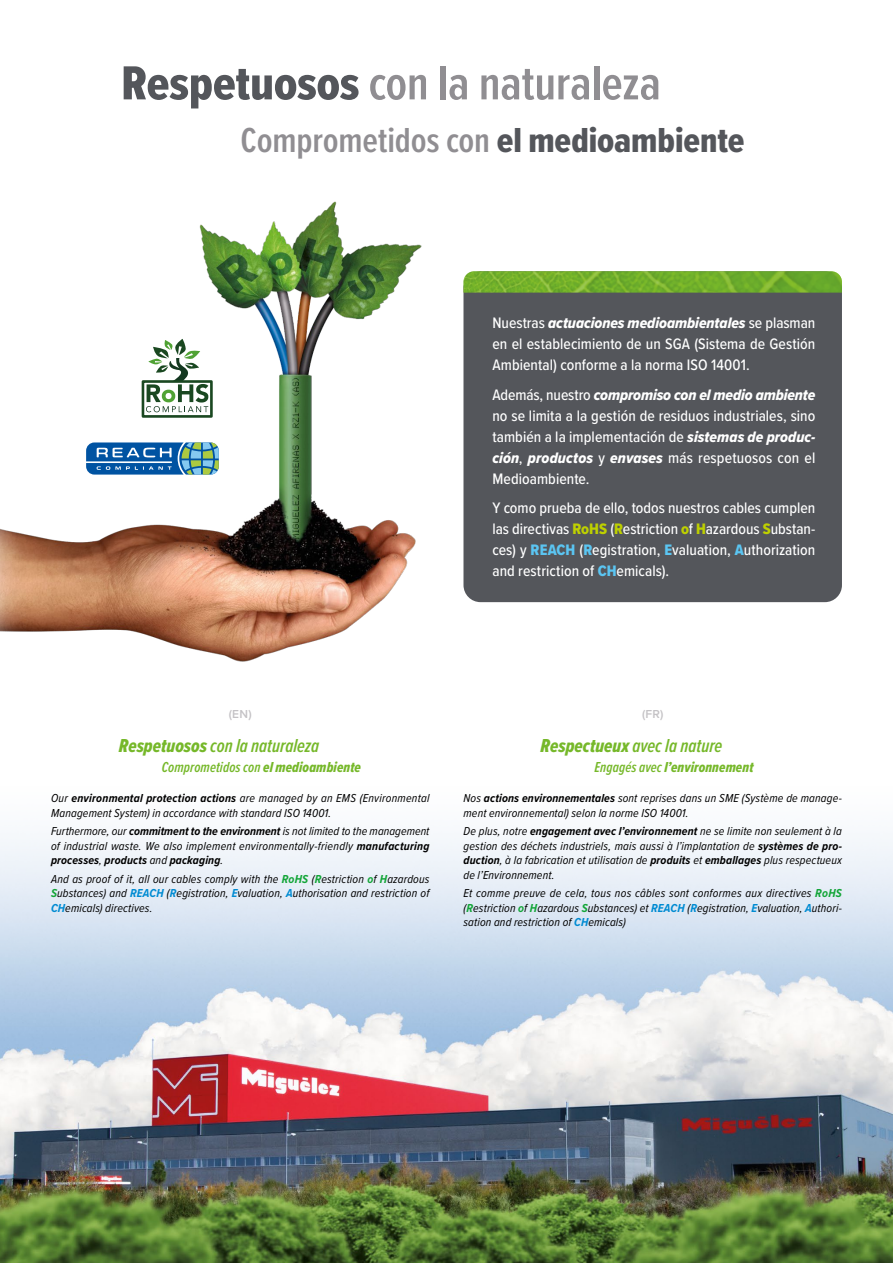
<style>
.page{position:relative;width:893px;height:1263px;background:#fff}
.page>*{position:absolute;margin:0;border:0;box-sizing:border-box;transform-origin:0 0}
.t1{font:600 49.5px "Proxima Nova Ex Cn";letter-spacing:-.01em;color:#908e92;scale:1.1 1}
.t2{font:600 36px "Proxima Nova Ex Cn";letter-spacing:-.005em;color:#908e92;scale:1.1 1}
.t3{font:italic 600 19.5px "Proxima Nova Ex Cn";color:#76b82a}
.t4{font:500 15.75px/21px "Proxima Nova Cond";letter-spacing:.005em;color:#fff;text-align:justify}
.t5{font:italic 600 15px "Proxima Nova Ex Cn";letter-spacing:.005em;color:#76b82a}
.t6{font:15px "Proxima Nova Ex Cn Extrabld It";letter-spacing:.005em;color:#76b82a}
.FV-text_normal_inglé{font:italic 12px/14.4px "Proxima Nova Cond";letter-spacing:.015em;color:#000;text-align:justify}
.IDIOMA{font:600 12px "Proxima Nova";color:#c4c2c5}
.s1{font-family:"Proxima Nova Ex Cn Extrabld";font-weight:400;color:#54565b}
.s2{font-family:"Proxima Nova Cond Extrabld It";font-weight:400}
.s3{font-family:"Proxima Nova Cond Extrabld";font-weight:400;color:#bed000}
.s4{font-family:"Proxima Nova Cond Extrabld";font-weight:400;color:#5bc5f2}
.s5{font-family:"Proxima Nova Ex Cn Extrabld It";font-weight:400;font-style:normal}
.s6{font-family:"Proxima Nova Ex Cn";font-weight:600;font-style:italic}
.s7{font-weight:700}
.s8{font-weight:700;color:#13a538}
.s9{font-weight:700;color:#008bd2}
</style>
<div class="page">
<img style="left:0;top:837px;width:893px;height:426px">
<div style="left:463px;top:271px;width:379px;height:331px;background:#54565b;border-radius:17px"></div>
<img style="left:485px;top:271px;width:357px;height:22px">
<img style="left:0;top:201px;width:485px;height:461px">
<div style="left:142px;top:380px;width:71px;height:38px;border:3px solid #1a4821"></div>
<svg style="left:146px;top:339px;width:62px;height:73px"></svg>
<svg style="left:86px;top:442px;width:133px;height:33px;background:#4382af"></svg>
<p class="t1" style="left:121px;top:47px;width:492px"><span class="s1">Respetuosos</span> con la naturaleza</p>
<p class="t2" style="left:240px;top:114px;width:460px">Comprometidos con <span class="s1">el medioambiente</span></p>
<p class="t4" style="left:492px;top:312px;width:324px">Nuestras <span class="s2">actuaciones medioambientales</span> se plasman en el establecimiento de un SGA (Sistema de Gestión Ambiental) conforme a la norma ISO 14001.</p>
<p class="t4" style="left:492px;top:383px;width:324px">Además, nuestro <span class="s2">compromiso con el medio ambiente </span>no se limita a la gestión de residuos industriales, sino también a la implementación de <span class="s2">sistemas de produc&shy;ción</span>, <span class="s2">productos</span> y <span class="s2">envases</span> más respetuosos con el Medioambiente.</p>
<p class="t4" style="left:492px;top:497px;width:324px">Y como prueba de ello, todos nuestros cables cumplen las directivas <span class="s3">RoHS</span> (<span class="s3">R</span>estriction <span class="s3">o</span>f <span class="s3">H</span>azardous <span class="s3">S</span>ubstan&shy;ces) y <span class="s4">REACH</span> (<span class="s4">R</span>egistration, <span class="s4">E</span>valuation, <span class="s4">A</span>uthorization and restriction of <span class="s4">CH</span>emicals).</p>
<p class="IDIOMA" style="left:229px;top:704px;width:24px">(EN)</p>
<p class="IDIOMA" style="left:642px;top:704px;width:23px">(FR)</p>
<p class="t3" style="left:119px;top:731px;width:202px"><span class="s5">Respetuosos</span> con la naturaleza</p>
<p class="t5" style="left:162px;top:756px;width:201px">Comprometidos con <span class="s5">el medioambiente</span></p>
<p class="t3" style="left:541px;top:731px;width:183px"><span class="s5">Respectueux</span> avec la nature</p>
<p class="t6" style="left:594px;top:756px;width:160px"><span class="s6">Engagés avec</span> l’environnement</p>
<p class="FV-text_normal_inglé" style="left:51px;top:791px;width:380px">Our <span class="s7">environmental protection actions</span> are managed by an EMS (Environmental<br>Management System) in accordance with standard ISO 14001.</p>
<p class="FV-text_normal_inglé" style="left:51px;top:824px;width:380px">Furthermore, our <span class="s7">commitment to the environment</span> is not limited to the management of industrial waste. We also implement environmentally-friendly <span class="s7">manufacturing processes</span>, <span class="s7">products</span> and <span class="s7">packaging</span>.</p>
<p class="FV-text_normal_inglé" style="left:51px;top:871px;width:380px">And as proof of it, all our cables comply with the <span class="s8">RoHS</span> (<span class="s8">R</span>estriction <span class="s8">o</span>f <span class="s8">H</span>azardous <span class="s8">S</span>ubstances) and <span class="s9">REACH</span> (<span class="s9">R</span>egistration, <span class="s9">E</span>valuation, <span class="s9">A</span>uthorisation and restriction of <span class="s9">CH</span>emicals) directives.</p>
<p class="FV-text_normal_inglé" style="left:463px;top:791px;width:380px">Nos <span class="s7">actions environnementales</span> sont reprises dans un SME (Système de manage&shy;ment environnemental) selon la norme ISO 14001.</p>
<p class="FV-text_normal_inglé" style="left:463px;top:824px;width:380px">De plus, notre <span class="s7">engagement avec l’environnement</span> ne se limite non seulement à la gestion des déchets industriels, mais aussi à l’implantation de <span class="s7">systèmes de pro&shy;duction</span>, à la fabrication et utilisation de <span class="s7">produits</span> et <span class="s7">emballages</span> plus respectueux de l’Environnement.</p>
<p class="FV-text_normal_inglé" style="left:463px;top:885px;width:380px">Et comme preuve de cela, tous nos câbles sont conformes aux directives <span class="s8">RoHS </span>(<span class="s8">R</span>estriction <span class="s8">o</span>f <span class="s8">H</span>azardous <span class="s8">S</span>ubstances) et <span class="s9">REACH</span> (<span class="s9">R</span>egistration, <span class="s9">E</span>valuation, <span class="s9">A</span>uthori&shy;sation and restriction of <span class="s9">CH</span>emicals)</p>
</div>
